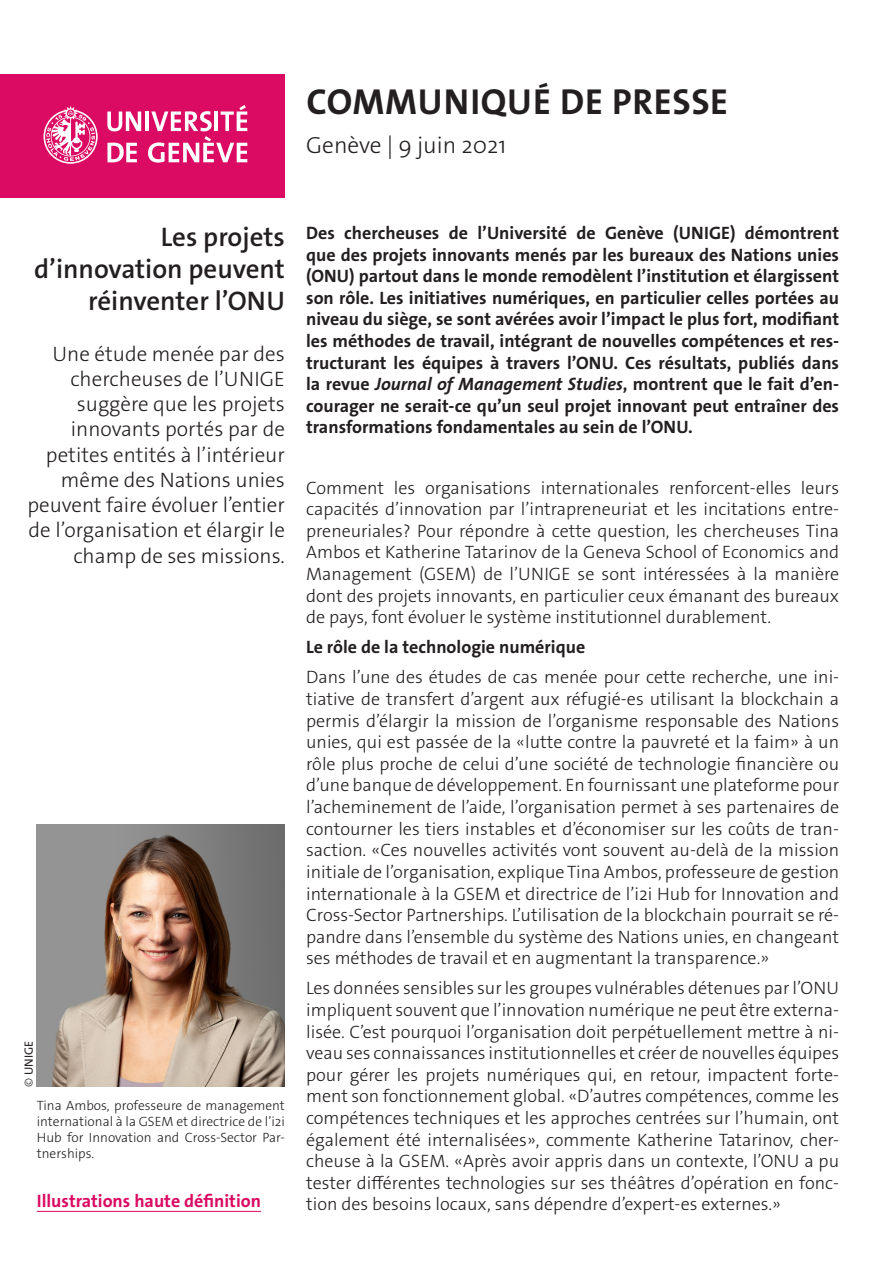
<style>
.page{position:relative;width:893px;height:1263px;background:#fff}
.page>*{position:absolute;margin:0;border:0;box-sizing:border-box;transform-origin:0 0}
._4__texte_courant{font:700 36.3px "The Sans Os F";letter-spacing:.02em;color:#231f20}
._1__grand_titre{font:600 27px/32.4px "The Sans Os F";color:#231f20;text-align:right}
._4__texte_courant-2{font:300 23.4px "The Sans Os F";color:#231f20}
._1__grand_titre-2{font:300 21px/25.2px "The Sans Os F";color:#231f20;text-align:right}
._4__texte_courant-3{font:300 18px/21.6px "The Sans Os F";color:#231f20;text-align:justify}
._4__texte_courant-4{font:700 18px/21.6px "The Sans Os F";color:#231f20;text-align:justify}
.t1{font:700 18px "The Sans Os F";color:#db0a62}
.t2{font:300 13.5px/16.2px "The Sans Os F";color:#231f20;text-align:justify}
.t3{font:12px "The Sans Os F";letter-spacing:.01em;color:#231f20}
.s1{font-weight:300}
.s2{font-style:italic}
</style>
<div class="page">
<div style="left:0;top:74px;width:285px;height:124px;background:#db0a62"></div>
<svg style="left:44px;top:106px;width:54px;height:58px"></svg>
<svg style="left:107px;top:111px;width:34px;height:20px"></svg>
<hr style="left:145px;top:111px;width:4px;height:20px;background:#fff">
<svg style="left:107px;top:143px;width:30px;height:19px"></svg>
<svg style="left:148px;top:105px;width:99px;height:58px"></svg>
<img style="left:37px;top:825px;width:248px;height:262px">
<hr style="left:37px;top:1211px;width:224px;height:1px;background:#db0a62">
<p class="_4__texte_courant" style="left:306px;top:78px;width:423px">COMMUNIQUÉ DE PRESSE</p>
<p class="_4__texte_courant-2" style="left:306px;top:130px;width:202px">Genève | 9 juin 2021</p>
<p class="_1__grand_titre" style="left:34px;top:221px;width:252px">Les projets d’innovation peuvent réinventer l’ONU</p>
<p class="_1__grand_titre-2" style="left:27px;top:341px;width:259px">Une étude menée par des chercheuses de l’UNIGE suggère que les projets innovants portés par de petites entités à l’intérieur même des Nations unies peuvent faire évoluer l’entier de l’organisation et élargir le champ de ses missions.</p>
<p class="t3" style="left:21px;top:1087px;width:48px;rotate:-90deg"><span class="s1">©</span> UNIGE</p>
<p class="t2" style="left:37px;top:1097px;width:250px">Tina Ambos, professeure de management international à la GSEM et directrice de l’i2i Hub for Innovation and Cross-Sector Par&shy;tnerships.</p>
<p class="t1" style="left:37px;top:1189px;width:226px">Illustrations haute définition</p>
<p class="_4__texte_courant-4" style="left:306px;top:222px;width:534px">Des chercheuses de l’Université de Genève (UNIGE) démontrent que des projets innovants menés par les bureaux des Nations unies (ONU) partout dans le monde remodèlent l’institution et élargissent son rôle. Les initiatives numériques, en particulier celles portées au niveau du siège, se sont avérées avoir l’impact le plus fort, modifiant les méthodes de travail, intégrant de nouvelles compétences et res&shy;tructurant les équipes à travers l’ONU. Ces résultats, publiés dans la revue <span class="s2">Journal of Management Studies</span>, montrent que le fait d’en&shy;courager ne serait-ce qu’un seul projet innovant peut entraîner des transformations fondamentales au sein de l’ONU.</p>
<p class="_4__texte_courant-3" style="left:306px;top:477px;width:534px">Comment les organisations internationales renforcent-elles leurs capacités d’innovation par l’intrapreneuriat et les incitations entre&shy;preneuriales? Pour répondre à cette question, les chercheuses Tina Ambos et Katherine Tatarinov de la Geneva School of Economics and Management (GSEM) de l’UNIGE se sont intéressées à la manière dont des projets innovants, en particulier ceux émanant des bureaux de pays, font évoluer le système institutionnel durablement.</p>
<p class="_4__texte_courant-4" style="left:306px;top:637px;width:281px">Le rôle de la technologie numérique</p>
<p class="_4__texte_courant-3" style="left:306px;top:667px;width:534px">Dans l’une des études de cas menée pour cette recherche, une ini&shy;tiative de transfert d’argent aux réfugié-es utilisant la blockchain a permis d’élargir la mission de l’organisme responsable des Nations unies, qui est passée de la «lutte contre la pauvreté et la faim» à un rôle plus proche de celui d’une société de technologie financière ou d’une banque de développement. En fournissant une plateforme pour l’acheminement de l’aide, l’organisation permet à ses partenaires de contourner les tiers instables et d’économiser sur les coûts de tran&shy;saction. «Ces nouvelles activités vont souvent au-delà de la mission initiale de l’organisation, explique Tina Ambos, professeure de gestion internationale à la GSEM et directrice de l’i2i Hub for Innovation and Cross-Sector Partnerships. L’utilisation de la blockchain pourrait se ré&shy;pandre dans l’ensemble du système des Nations unies, en changeant ses méthodes de travail et en augmentant la transparence.»</p>
<p class="_4__texte_courant-3" style="left:306px;top:978px;width:534px">Les données sensibles sur les groupes vulnérables détenues par l’ONU impliquent souvent que l’innovation numérique ne peut être externa&shy;lisée. C’est pourquoi l’organisation doit perpétuellement mettre à ni&shy;veau ses connaissances institutionnelles et créer de nouvelles équipes pour gérer les projets numériques qui, en retour, impactent forte&shy;ment son fonctionnement global. «D’autres compétences, comme les compétences techniques et les approches centrées sur l’humain, ont également été internalisées», commente Katherine Tatarinov, cher&shy;cheuse à la GSEM. «Après avoir appris dans un contexte, l’ONU a pu tester différentes technologies sur ses théâtres d’opération en fonc&shy;tion des besoins locaux, sans dépendre d’expert-es externes.»</p>
</div>
